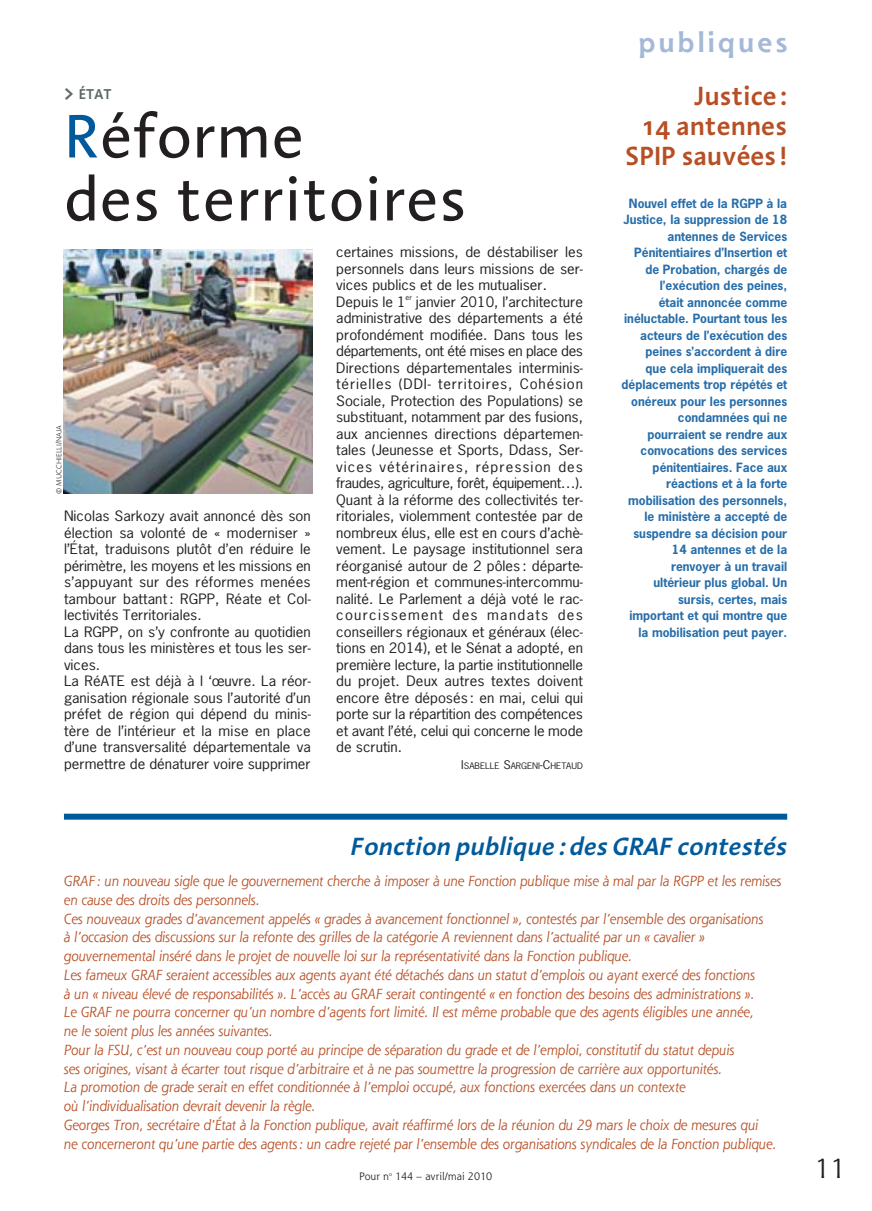
<style>
.page{position:relative;width:872px;height:1211px;background:#fff}
.page>*{position:absolute;margin:0;border:0;box-sizing:border-box;transform-origin:0 0}
.t1{font:63px/63px "Aroma LT";color:#231f20}
.t2{font:600 27px/30px "Aroma LT";letter-spacing:-.005em;color:#b74f25;text-align:right}
.t3{font:700 27px "Shannon";letter-spacing:.12em;color:#a4b8d8}
.t4{font:27px "Shannon";color:#231f20}
.t5{font:italic 600 25.5px "Aroma LT";color:#005a9b}
.t6{font:600 14.7px "Aroma LT";color:#5d6967}
.t7{font:italic 14.25px/18.8px "Shannon";letter-spacing:-.01em;color:#b74f25}
.t8{font:13.5px/16.5px "News Gothic";color:#231f20;scale:1.1 1}
.t9{font:700 12px/16.5px "News Gothic";color:#286eaa;text-align:right}
.t10{font:10.5px "Shannon";color:#231f20}
.t11{font:8.4px "News Gothic";color:#231f20;scale:1.1 1}
.t12{font:300 7.5px "Aroma LT";color:#231f20}
.t13{font:6.75px "News Gothic";color:#231f20;scale:1.1 1}
.s1{font-size:19.5px}
.s2{color:#005a9b}
.s3{font-size:11.25px}
</style>
<div class="page">
<div style="left:64px;top:813px;width:723px;height:6px;background:#005a9b"></div>
<img style="left:64px;top:249px;width:248px;height:244px">
<p class="t6" style="left:64px;top:89px;width:49px"><span class="s1">&gt;</span> ÉTAT</p>
<h1 class="t1" style="left:64px;top:111px;width:404px"><span class="s2">R</span>éforme<br>des territoires</h1>
<p class="t12" style="left:56px;top:493px;width:70px;rotate:-90deg">© MUCCHIELLI/NAJA</p>
<p class="t8" style="left:64px;top:509px;width:226px">Nicolas Sarkozy avait annoncé dès son élection sa volonté de « moderniser » l’État, traduisons plutôt d’en réduire le périmètre, les moyens et les missions en s’appuyant sur des réformes menées tambour battant : RGPP, Réate et Col&shy;lectivités Territoriales.<br>La RGPP, on s’y confronte au quotidien dans tous les ministères et tous les ser&shy;vices.<br>La RéATE est déjà à l ‘œuvre. La réor&shy;ganisation régionale sous l’autorité d’un préfet de région qui dépend du minis&shy;tère de l’intérieur et la mise en place d’une transversalité départementale va permettre de dénaturer voire supprimer</p>
<p class="t8" style="left:336px;top:245px;width:226px">certaines missions, de déstabiliser les personnels dans leurs missions de ser&shy;vices publics et de les mutualiser.<br>Depuis le 1</p>
<p class="t8" style="left:336px;top:294px;width:226px;text-align:justify;text-indent:80px">janvier 2010, l’architecture administrative des départements a été profondément modifiée. Dans tous les départements, ont été mises en place des Directions départementales interminis&shy;térielles (DDI- territoires, Cohésion Sociale, Protection des Populations) se substituant, notamment par des fusions, aux anciennes directions départemen&shy;tales (Jeunesse et Sports, Ddass, Ser&shy;vices vétérinaires, répression des fraudes, agriculture, forêt, équipement…).<br>Quant à la réforme des collectivités ter&shy;ritoriales, violemment contestée par de nombreux élus, elle est en cours d’achè&shy;vement. Le paysage institutionnel sera réorganisé autour de 2 pôles : départe&shy;ment-région et communes-intercommu&shy;nalité. Le Parlement a déjà voté le rac&shy;courcissement des mandats des conseillers régionaux et généraux (élec&shy;tions en 2014), et le Sénat a adopté, en première lecture, la partie institutionnelle du projet. Deux autres textes doivent encore être déposés : en mai, celui qui porte sur la répartition des compétences et avant l’été, celui qui concerne le mode de scrutin.</p>
<p class="t11" style="left:461px;top:762px;width:112px"><span class="s3">I</span>SABELLE <span class="s3">S</span>ARGENI<span class="s3">-C</span>HETAUD</p>
<p class="t13" style="left:405px;top:295px;width:7px">er</p>
<h2 class="t3" style="left:638px;top:31px;width:150px">publiques</h2>
<h2 class="t2" style="left:624px;top:83px;width:164px">Justice :<br>14 antennes<br>SPIP sauvées !</h2>
<p class="t9" style="left:621px;top:196px;width:167px">Nouvel effet de la RGPP à la<br>Justice, la suppression de 18 antennes de Services<br>Pénitentiaires d’Insertion et de Probation, chargés de l’exécution des peines,<br>était annoncée comme inéluctable. Pourtant tous les acteurs de l’exécution des peines s’accordent à dire<br>que cela impliquerait des déplacements trop répétés et onéreux pour les personnes condamnées qui ne pourraient se rendre aux convocations des services pénitentiaires. Face aux réactions et à la forte mobilisation des personnels, le ministère a accepté de suspendre sa décision pour<br>14 antennes et de la renvoyer à un travail ultérieur plus global. Un sursis, certes, mais important et qui montre que la mobilisation peut payer.</p>
<h3 class="t5" style="left:351px;top:836px;width:437px">Fonction publique : des GRAF contestés</h3>
<p class="t7" style="left:64px;top:872px;width:719px">GRAF: un nouveau sigle que le gouvernement cherche à imposer à une Fonction publique mise à mal par la RGPP et les remises en cause des droits des personnels.<br>Ces nouveaux grades d’avancement appelés « grades à avancement fonctionnel », contestés par l’ensemble des organisations<br>à l’occasion des discussions sur la refonte des grilles de la catégorie A reviennent dans l’actualité par un « cavalier » gouvernemental inséré dans le projet de nouvelle loi sur la représentativité dans la Fonction publique.<br>Les fameux GRAF seraient accessibles aux agents ayant été détachés dans un statut d’emplois ou ayant exercé des fonctions<br>à un « niveau élevé de responsabilités ». L’accès au GRAF serait contingenté « en fonction des besoins des administrations ».<br>Le GRAF ne pourra concerner qu’un nombre d’agents fort limité. Il est même probable que des agents éligibles une année,<br>ne le soient plus les années suivantes.<br>Pour la FSU, c’est un nouveau coup porté au principe de séparation du grade et de l’emploi, constitutif du statut depuis<br>ses origines, visant à écarter tout risque d’arbitraire et à ne pas soumettre la progression de carrière aux opportunités.<br>La promotion de grade serait en effet conditionnée à l’emploi occupé, aux fonctions exercées dans un contexte<br>où l’individualisation devrait devenir la règle.<br>Georges Tron, secrétaire d’État à la Fonction publique, avait réaffirmé lors de la réunion du 29 mars le choix de mesures qui<br>ne concerneront qu’une partie des agents: un cadre rejeté par l’ensemble des organisations syndicales de la Fonction publique.</p>
<p class="t10" style="left:359px;top:1172px;width:134px">Pour n<sup>o</sup> 144 – avril/mai 2010</p>
<h2 class="t4" style="left:814px;top:1157px;width:32px">11</h2>
</div>
